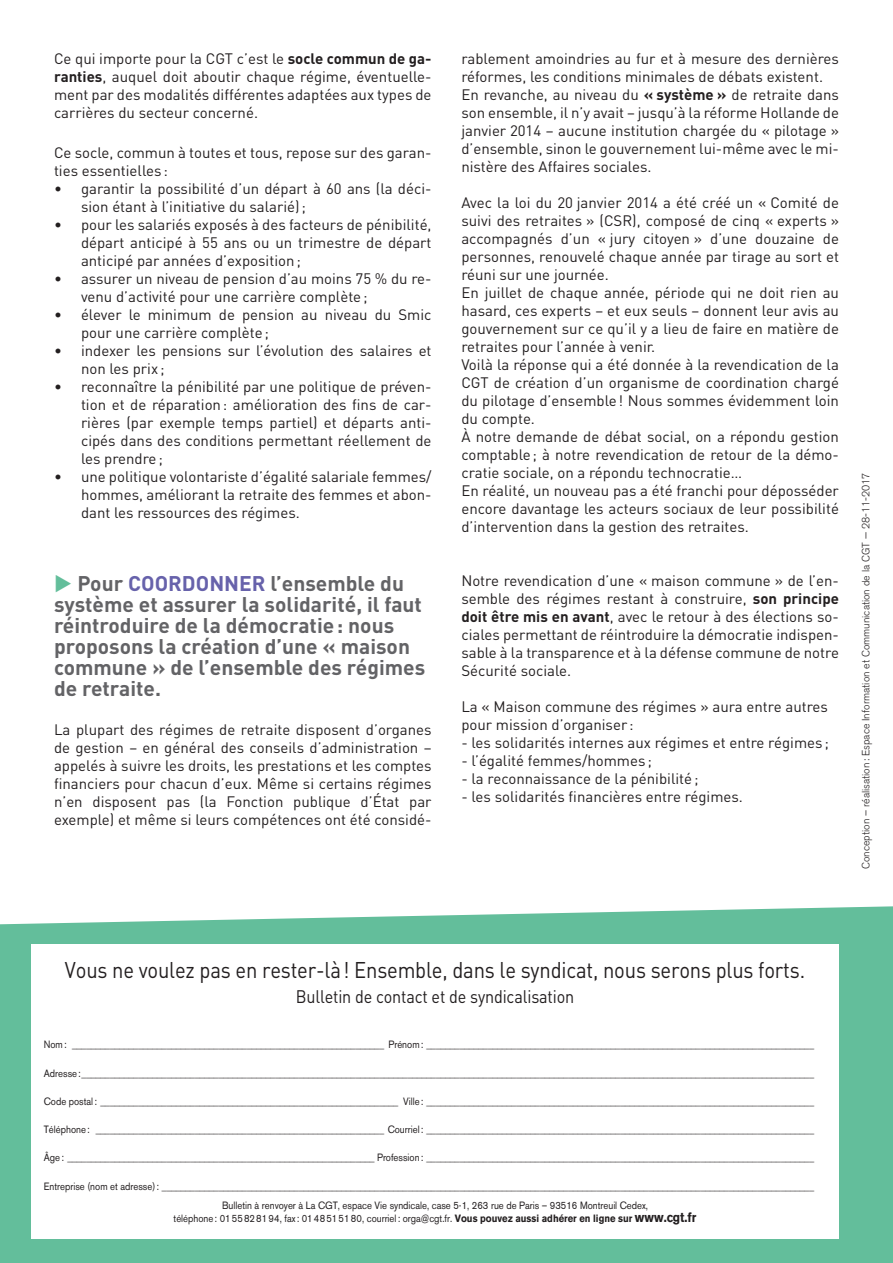
<style>
.page{position:relative;width:893px;height:1263px;background:#fff}
.page>*{position:absolute;margin:0;border:0;box-sizing:border-box;transform-origin:0 0}
.t1{font:22.5px "DIN";letter-spacing:-.01em;color:#231f20;scale:.9 1}
.element{font:700 21px/21px "DIN";color:#636366}
.t2{font:18px "DIN";letter-spacing:-.01em;color:#231f20;scale:.9 1}
.element-2{font:15px/18px "DIN";color:#231f20;text-align:justify}
.t3{font:10.5px/13.5px "Akzidenz Grotesk BE";color:#231f20;text-align:center;scale:.9 1}
.t4{font:300 10.5px "Akzidenz Grotesk BE";color:#231f20}
.s1{font-weight:700}
.s2{color:#63be9b}
.s3{color:#6762ab}
.s4{font-weight:700;font-size:13.5px}
</style>
<div class="page">
<svg style="left:0;top:906px;width:893px;height:357px;background:#74c5a6"></svg>
<div style="left:31px;top:944px;width:808px;height:294px;background:#fff"></div>
<p class="element-2" style="left:54px;top:50px;width:379px">Ce qui importe pour la CGT c’est le <span class="s1">socle commun de ga&shy;ranties</span>, auquel doit aboutir chaque régime, éventuelle&shy;ment par des modalités différentes adaptées aux types de carrières du secteur concerné.</p>
<p class="element-2" style="left:54px;top:143px;width:379px">Ce socle, commun à toutes et tous, repose sur des garan&shy;ties essentielles :</p>
<p class="element-2" style="left:81px;top:179px;width:352px;text-indent:-27px">• garantir la possibilité d’un départ à 60 ans (la déci&shy;sion étant à l’initiative du salarié);</p>
<p class="element-2" style="left:81px;top:215px;width:352px;text-indent:-27px">• pour les salariés exposés à des facteurs de pénibilité, départ anticipé à 55 ans ou un trimestre de départ anticipé par années d’exposition;</p>
<p class="element-2" style="left:81px;top:269px;width:352px;text-indent:-27px">• assurer un niveau de pension d’au moins 75 % du re&shy;venu d’activité pour une carrière complète;</p>
<p class="element-2" style="left:81px;top:305px;width:352px;text-indent:-27px">• élever le minimum de pension au niveau du Smic pour une carrière complète;</p>
<p class="element-2" style="left:81px;top:341px;width:352px;text-indent:-27px">• indexer les pensions sur l’évolution des salaires et non les prix ;</p>
<p class="element-2" style="left:81px;top:377px;width:352px;text-indent:-27px">• reconnaître la pénibilité par une politique de préven&shy;tion et de réparation: amélioration des fins de car&shy;rières (par exemple temps partiel) et départs anti&shy;cipés dans des conditions permettant réellement de les prendre;</p>
<p class="element-2" style="left:81px;top:467px;width:352px;text-indent:-27px">• une politique volontariste d’égalité salariale femmes/ hommes, améliorant la retraite des femmes et abon&shy;dant les ressources des régimes.</p>
<p class="element" style="left:54px;top:572px;width:373px"><span class="s2">◆</span> Pour <span class="s3">COORDONNER</span> l’ensemble du système et assurer la solidarité, il faut réintroduire de la démocratie: nous proposons la création d’une « maison commune » de l’ensemble des régimes de retraite.</p>
<p class="element-2" style="left:54px;top:721px;width:379px">La plupart des régimes de retraite disposent d’organes de gestion – en général des conseils d’administration – appelés à suivre les droits, les prestations et les comptes financiers pour chacun d’eux. Même si certains régimes n’en disposent pas (la Fonction publique d’État par exemple) et même si leurs compétences ont été considé-</p>
<p class="element-2" style="left:461px;top:49px;width:379px">rablement amoindries au fur et à mesure des dernières réformes, les conditions minimales de débats existent.</p>
<p class="element-2" style="left:461px;top:85px;width:379px">En revanche, au niveau du <span class="s1">« système »</span> de retraite dans son ensemble, il n’y avait – jusqu’à la réforme Hollande de janvier 2014 – aucune institution chargée du « pilotage » d’ensemble, sinon le gouvernement lui-même avec le mi&shy;nistère des Affaires sociales.</p>
<p class="element-2" style="left:461px;top:193px;width:379px">Avec la loi du 20 janvier 2014 a été créé un « Comité de suivi des retraites » (CSR), composé de cinq « experts » accompagnés d’un « jury citoyen » d’une douzaine de personnes, renouvelé chaque année par tirage au sort et réuni sur une journée.</p>
<p class="element-2" style="left:461px;top:283px;width:379px">En juillet de chaque année, période qui ne doit rien au hasard, ces experts – et eux seuls – donnent leur avis au gouvernement sur ce qu’il y a lieu de faire en matière de retraites pour l’année à venir.</p>
<p class="element-2" style="left:461px;top:355px;width:379px">Voilà la réponse qui a été donnée à la revendication de la CGT de création d’un organisme de coordination chargé du pilotage d’ensemble! Nous sommes évidemment loin du compte.</p>
<p class="element-2" style="left:461px;top:427px;width:379px">À notre demande de débat social, on a répondu gestion comptable; à notre revendication de retour de la démo&shy;cratie sociale, on a répondu technocratie…</p>
<p class="element-2" style="left:461px;top:481px;width:379px">En réalité, un nouveau pas a été franchi pour déposséder encore davantage les acteurs sociaux de leur possibilité d’intervention dans la gestion des retraites.</p>
<p class="element-2" style="left:461px;top:571px;width:379px">Notre revendication d’une « maison commune » de l’en&shy;semble des régimes restant à construire, <span class="s1">son principe doit être mis en avant</span>, avec le retour à des élections so&shy;ciales permettant de réintroduire la démocratie indispen&shy;sable à la transparence et à la défense commune de notre Sécurité sociale.</p>
<p class="element-2" style="left:461px;top:697px;width:368px">La « Maison commune des régimes » aura entre autres pour mission d’organiser :</p>
<p class="element-2" style="left:461px;top:733px;width:369px">- les solidarités internes aux régimes et entre régimes ;</p>
<p class="element-2" style="left:461px;top:751px;width:192px">- l’égalité femmes/hommes ;</p>
<p class="element-2" style="left:461px;top:769px;width:239px">- la reconnaissance de la pénibilité;</p>
<p class="element-2" style="left:461px;top:787px;width:283px">- les solidarités financières entre régimes.</p>
<p class="t4" style="left:860px;top:869px;width:398px;rotate:-90deg">Conception – réalisation: Espace Information et Communication de la CGT — 28-11-2017</p>
<p class="t1" style="left:65px;top:955px;width:824px">Vous ne voulez pas en rester-là! Ensemble, dans le syndicat, nous serons plus forts.</p>
<p class="t2" style="left:296px;top:985px;width:311px">Bulletin de contact et de syndicalisation</p>
<p class="t3" style="left:44px;top:1038px;width:857px">Nom: __________________________________________________________________ Prénom: __________________________________________________________________________________</p>
<p class="t3" style="left:44px;top:1066px;width:857px">Adresse:___________________________________________________________________________________________________________________________________________________________</p>
<p class="t3" style="left:44px;top:1094px;width:857px">Code postal: _______________________________________________________________ Ville: __________________________________________________________________________________</p>
<p class="t3" style="left:44px;top:1123px;width:857px">Téléphone: _____________________________________________________________ Courriel: __________________________________________________________________________________</p>
<p class="t3" style="left:44px;top:1151px;width:857px">Âge: _________________________________________________________________ Profession: __________________________________________________________________________________</p>
<p class="t3" style="left:44px;top:1179px;width:857px">Entreprise (nom et adresse): __________________________________________________________________________________________________________________________________________</p>
<p class="t3" style="left:174px;top:1198px;width:582px">Bulletin à renvoyer à La CGT, espace Vie syndicale, case 5-1, 263 rue de Paris – 93516 Montreuil Cedex,<br>téléphone: 0155828194, fax: 0148515180, courriel: orga@cgt.fr. <span class="s1">Vous pouvez aussi adhérer en ligne sur</span> <span class="s4">www.cgt.fr</span></p>
</div>
